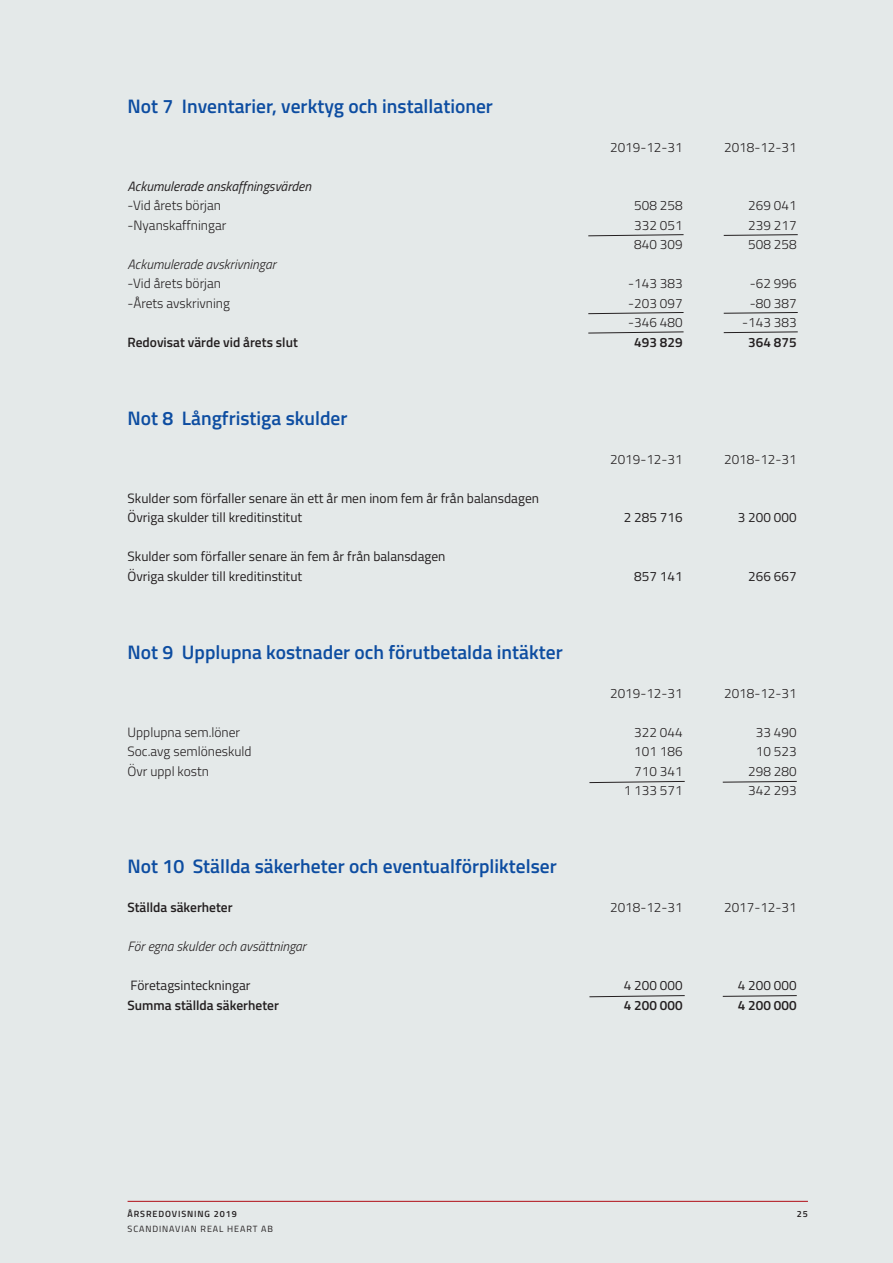
<style>
.page{position:relative;width:893px;height:1263px;background:#e4e9e9}
.page>*{position:absolute;margin:0;border:0;box-sizing:border-box;transform-origin:0 0}
.t1{font:600 19.5px "Titillium Web";color:#0d4da1}
.t2{font:300 13.5px "Titillium Web";color:#231f20}
.t3{font:13.5px "Titillium Web";color:#231f20}
.t4{font:600 13.5px "Titillium Web";color:#231f20}
.t5{font:italic 300 13.5px "Titillium Web";color:#231f20}
.t6{font:italic 13.5px "Titillium Web";color:#231f20}
.t7{font:9px "Titillium Web";letter-spacing:.1em;color:#231f20}
.t8{font:600 9px "Titillium Web";letter-spacing:.1em;color:#231f20}
</style>
<div class="page">
<hr style="left:128px;top:1201px;width:680px;height:1px;background:#b00d15">
<svg style="left:723px;top:234px;width:75px;height:2px"></svg>
<svg style="left:723px;top:312px;width:75px;height:2px"></svg>
<svg style="left:723px;top:331px;width:75px;height:2px"></svg>
<svg style="left:588px;top:234px;width:96px;height:3px"></svg>
<svg style="left:588px;top:312px;width:96px;height:2px"></svg>
<svg style="left:588px;top:331px;width:96px;height:3px"></svg>
<svg style="left:722px;top:781px;width:75px;height:2px"></svg>
<svg style="left:722px;top:995px;width:75px;height:2px"></svg>
<svg style="left:589px;top:781px;width:96px;height:2px"></svg>
<svg style="left:589px;top:995px;width:96px;height:2px"></svg>
<p class="t1" style="left:128px;top:91px;width:367px">Not 7 Inventarier, verktyg och installationer</p>
<p class="t2" style="left:610px;top:137px;width:74px">2019-12-31</p>
<p class="t2" style="left:724px;top:137px;width:74px">2018-12-31</p>
<p class="t6" style="left:128px;top:176px;width:185px">Ackumulerade anskaffningsvärden</p>
<p class="t2" style="left:128px;top:195px;width:95px">-Vid årets början</p>
<p class="t2" style="left:634px;top:195px;width:50px">508 258</p>
<p class="t2" style="left:748px;top:195px;width:50px">269 041</p>
<p class="t2" style="left:128px;top:215px;width:100px">-Nyanskaffningar</p>
<p class="t2" style="left:634px;top:215px;width:50px">332 051</p>
<p class="t2" style="left:748px;top:215px;width:50px">239 217</p>
<p class="t2" style="left:634px;top:234px;width:50px">840 309</p>
<p class="t2" style="left:748px;top:234px;width:50px">508 258</p>
<p class="t5" style="left:128px;top:254px;width:150px">Ackumulerade avskrivningar</p>
<p class="t2" style="left:128px;top:273px;width:95px">-Vid årets början</p>
<p class="t2" style="left:628px;top:273px;width:56px">-143 383</p>
<p class="t2" style="left:750px;top:273px;width:48px">-62 996</p>
<p class="t2" style="left:128px;top:293px;width:104px">-Årets avskrivning</p>
<p class="t2" style="left:628px;top:293px;width:56px">-203 097</p>
<p class="t2" style="left:750px;top:293px;width:48px">-80 387</p>
<p class="t2" style="left:628px;top:312px;width:56px">-346 480</p>
<p class="t2" style="left:742px;top:312px;width:56px">-143 383</p>
<p class="t4" style="left:128px;top:332px;width:172px">Redovisat värde vid årets slut</p>
<p class="t4" style="left:634px;top:332px;width:50px">493 829</p>
<p class="t4" style="left:748px;top:332px;width:50px">364 875</p>
<p class="t1" style="left:128px;top:403px;width:221px">Not 8 Långfristiga skulder</p>
<p class="t2" style="left:610px;top:449px;width:74px">2019-12-31</p>
<p class="t2" style="left:724px;top:449px;width:74px">2018-12-31</p>
<p class="t3" style="left:128px;top:488px;width:413px">Skulder som förfaller senare än ett år men inom fem år från balansdagen</p>
<p class="t3" style="left:128px;top:507px;width:176px">Övriga skulder till kreditinstitut</p>
<p class="t3" style="left:624px;top:507px;width:60px">2 285 716</p>
<p class="t3" style="left:738px;top:507px;width:60px">3 200 000</p>
<p class="t3" style="left:128px;top:546px;width:319px">Skulder som förfaller senare än fem år från balansdagen</p>
<p class="t3" style="left:128px;top:566px;width:176px">Övriga skulder till kreditinstitut</p>
<p class="t3" style="left:634px;top:566px;width:50px">857 141</p>
<p class="t3" style="left:748px;top:566px;width:50px">266 667</p>
<p class="t1" style="left:128px;top:637px;width:437px">Not 9 Upplupna kostnader och förutbetalda intäkter</p>
<p class="t2" style="left:610px;top:683px;width:74px">2019-12-31</p>
<p class="t2" style="left:724px;top:683px;width:74px">2018-12-31</p>
<p class="t2" style="left:128px;top:722px;width:114px">Upplupna sem.löner</p>
<p class="t2" style="left:634px;top:722px;width:50px">322 044</p>
<p class="t2" style="left:756px;top:722px;width:42px">33 490</p>
<p class="t2" style="left:128px;top:741px;width:126px">Soc.avg semlöneskuld</p>
<p class="t2" style="left:634px;top:741px;width:50px">101 186</p>
<p class="t2" style="left:756px;top:741px;width:42px">10 523</p>
<p class="t2" style="left:128px;top:761px;width:83px">Övr uppl kostn</p>
<p class="t2" style="left:634px;top:761px;width:50px">710 341</p>
<p class="t2" style="left:748px;top:761px;width:50px">298 280</p>
<p class="t2" style="left:624px;top:780px;width:60px">1 133 571</p>
<p class="t2" style="left:748px;top:780px;width:50px">342 293</p>
<p class="t1" style="left:128px;top:852px;width:431px">Not 10 Ställda säkerheter och eventualförpliktelser</p>
<p class="t4" style="left:128px;top:897px;width:107px">Ställda säkerheter</p>
<p class="t2" style="left:610px;top:897px;width:74px">2018-12-31</p>
<p class="t2" style="left:724px;top:897px;width:74px">2017-12-31</p>
<p class="t5" style="left:128px;top:937px;width:180px">För egna skulder och avsättningar</p>
<p class="t3" style="left:131px;top:975px;width:121px">Företagsinteckningar</p>
<p class="t3" style="left:624px;top:975px;width:60px">4 200 000</p>
<p class="t3" style="left:738px;top:975px;width:60px">4 200 000</p>
<p class="t4" style="left:128px;top:995px;width:153px">Summa ställda säkerheter</p>
<p class="t4" style="left:624px;top:995px;width:60px">4 200 000</p>
<p class="t4" style="left:738px;top:995px;width:60px">4 200 000</p>
<p class="t8" style="left:128px;top:1207px;width:111px">ÅRSREDOVISNING 2019</p>
<p class="t8" style="left:797px;top:1207px;width:12px">25</p>
<p class="t7" style="left:128px;top:1222px;width:147px">SCANDINAVIAN REAL HEART AB</p>
</div>
